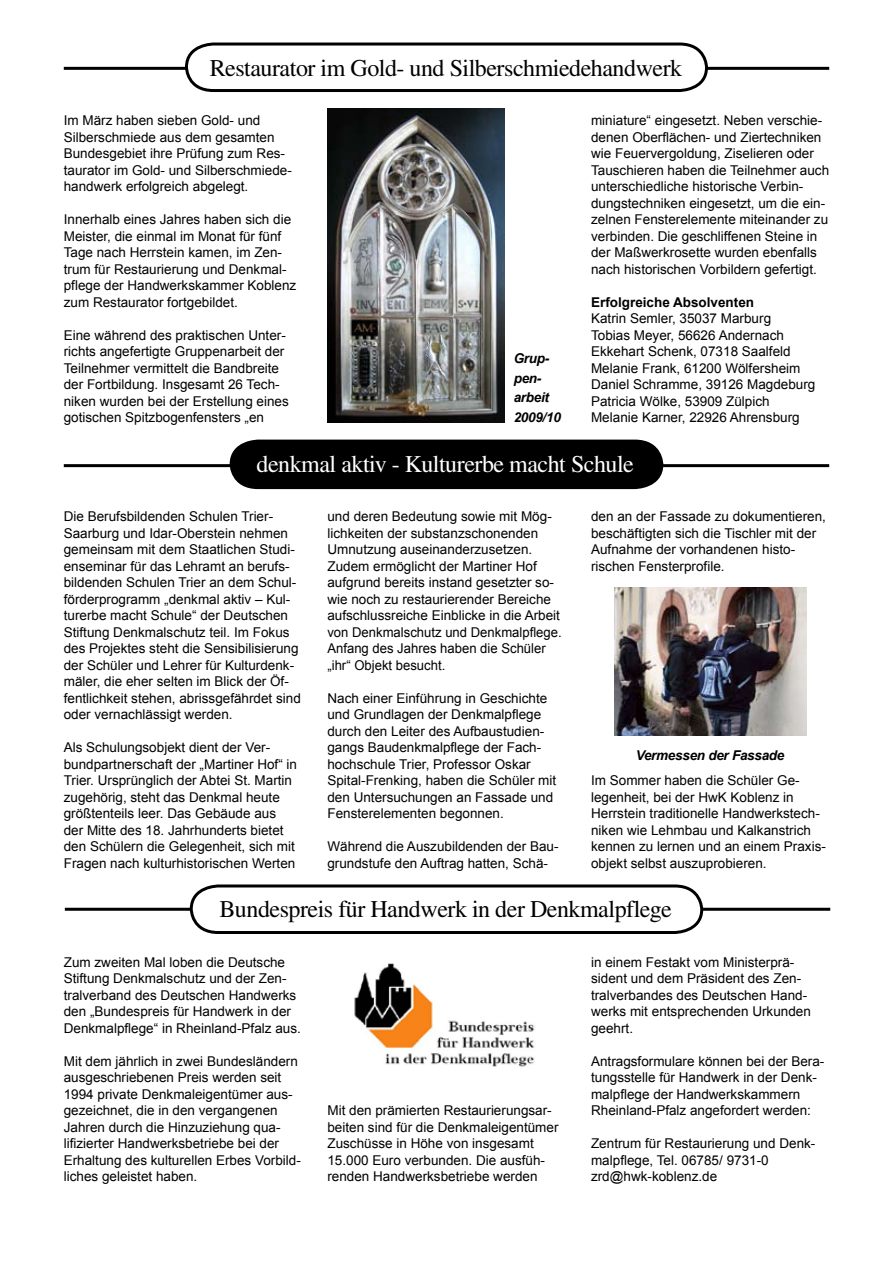
<style>
.page{position:relative;width:893px;height:1263px;background:#fff}
.page>*{position:absolute;margin:0;border:0;box-sizing:border-box;transform-origin:0 0}
.t1{font:24px "Times";letter-spacing:-.02em;color:#000}
.t2{font:24px "Times";letter-spacing:-.02em;color:#fff}
.t3{font:13.5px/16.5px "Arial";color:#000}
.t4{font:italic 700 13.5px/19.5px "Arial";letter-spacing:-.02em;color:#000}
.t5{font:700 13.5px "Arial";color:#000}
</style>
<div class="page">
<hr style="left:64px;top:464px;width:765px;height:3px;background:#000">
<svg style="left:228px;top:439px;width:437px;height:51px;background:#0f0f0f"></svg>
<hr style="left:64px;top:67px;width:765px;height:3px;background:#000">
<svg style="left:183px;top:42px;width:526px;height:50px"></svg>
<img style="left:327px;top:109px;width:177px;height:313px">
<hr style="left:65px;top:908px;width:765px;height:3px;background:#000">
<svg style="left:188px;top:884px;width:517px;height:50px"></svg>
<img style="left:614px;top:587px;width:192px;height:149px">
<img style="left:354px;top:963px;width:181px;height:104px">
<h1 class="t1" style="left:210px;top:54px;width:474px">Restaurator im Gold- und Silberschmiedehandwerk</h1>
<p class="t3" style="left:64px;top:112px;width:230px">Im März haben sieben Gold- und Silberschmiede aus dem gesamten Bundesgebiet ihre Prüfung zum Res&shy;taurator im Gold- und Silberschmiede&shy;handwerk erfolgreich abgelegt.</p>
<p class="t3" style="left:64px;top:211px;width:234px">Innerhalb eines Jahres haben sich die Meister, die einmal im Monat für fünf Tage nach Herrstein kamen, im Zen&shy;trum für Restaurierung und Denkmal&shy;pflege der Handwerkskammer Koblenz zum Restaurator fortgebildet.</p>
<p class="t3" style="left:64px;top:327px;width:227px">Eine während des praktischen Unter&shy;richts angefertigte Gruppenarbeit der Teilnehmer vermittelt die Bandbreite der Fortbildung. Insgesamt 26 Tech&shy;niken wurden bei der Erstellung eines gotischen Spitzbogenfensters „en</p>
<p class="t3" style="left:591px;top:112px;width:240px">miniature“ eingesetzt. Neben verschie&shy;denen Oberflächen- und Ziertechniken wie Feuervergoldung, Ziselieren oder Tauschieren haben die Teilnehmer auch unterschiedliche historische Verbin&shy;dungstechniken eingesetzt, um die ein&shy;zelnen Fensterelemente miteinander zu verbinden. Die geschliffenen Steine in der Maßwerkrosette wurden ebenfalls nach historischen Vorbildern gefertigt.</p>
<p class="t5" style="left:591px;top:293px;width:165px">Erfolgreiche Absolventen</p>
<p class="t3" style="left:591px;top:310px;width:226px">Katrin Semler, 35037 Marburg<br>Tobias Meyer, 56626 Andernach<br>Ekkehart Schenk, 07318 Saalfeld<br>Melanie Frank, 61200 Wölfersheim<br>Daniel Schramme, 39126 Magdeburg<br>Patricia Wölke, 53909 Zülpich<br>Melanie Karner, 22926 Ahrensburg</p>
<p class="t4" style="left:514px;top:349px;width:49px">Grup&shy;pen&shy;arbeit<br>2009/10</p>
<h1 class="t2" style="left:256px;top:450px;width:379px">denkmal aktiv - Kulturerbe macht Schule</h1>
<p class="t3" style="left:64px;top:508px;width:239px">Die Berufsbildenden Schulen Trier-Saarburg und Idar-Oberstein nehmen gemeinsam mit dem Staatlichen Studi&shy;enseminar für das Lehramt an berufs&shy;bildenden Schulen Trier an dem Schul&shy;förderprogramm „denkmal aktiv – Kul&shy;turerbe macht Schule“ der Deutschen Stiftung Denkmalschutz teil. Im Fokus des Projektes steht die Sensibilisierung der Schüler und Lehrer für Kulturdenk&shy;mäler, die eher selten im Blick der Öf&shy;fentlichkeit stehen, abrissgefährdet sind oder vernachlässigt werden.</p>
<p class="t3" style="left:64px;top:739px;width:235px">Als Schulungsobjekt dient der Ver&shy;bundpartnerschaft der „Martiner Hof“ in Trier. Ursprünglich der Abtei St. Martin zugehörig, steht das Denkmal heute größtenteils leer. Das Gebäude aus der Mitte des 18. Jahrhunderts bietet den Schülern die Gelegenheit, sich mit Fragen nach kulturhistorischen Werten</p>
<p class="t3" style="left:327px;top:508px;width:236px">und deren Bedeutung sowie mit Mög&shy;lichkeiten der substanzschonenden Umnutzung auseinanderzusetzen.<br>Zudem ermöglicht der Martiner Hof aufgrund bereits instand gesetzter so&shy;wie noch zu restaurierender Bereiche aufschlussreiche Einblicke in die Arbeit von Denkmalschutz und Denkmalpflege.<br>Anfang des Jahres haben die Schüler „ihr“ Objekt besucht.</p>
<p class="t3" style="left:327px;top:690px;width:230px">Nach einer Einführung in Geschichte und Grundlagen der Denkmalpflege durch den Leiter des Aufbaustudien&shy;gangs Baudenkmalpflege der Fach&shy;hochschule Trier, Professor Oskar Spital-Frenking, haben die Schüler mit den Untersuchungen an Fassade und Fensterelementen begonnen.</p>
<p class="t3" style="left:327px;top:838px;width:233px">Während die Auszubildenden der Bau&shy;grundstufe den Auftrag hatten, Schä-</p>
<p class="t3" style="left:591px;top:508px;width:236px">den an der Fassade zu dokumentieren, beschäftigten sich die Tischler mit der Aufnahme der vorhandenen histo&shy;rischen Fensterprofile.</p>
<p class="t4" style="left:636px;top:746px;width:150px">Vermessen der Fassade</p>
<p class="t3" style="left:591px;top:772px;width:236px">Im Sommer haben die Schüler Ge&shy;legenheit, bei der HwK Koblenz in Herrstein traditionelle Handwerkstech&shy;niken wie Lehmbau und Kalkanstrich kennen zu lernen und an einem Praxis&shy;objekt selbst auszuprobieren.</p>
<h1 class="t1" style="left:219px;top:895px;width:454px">Bundespreis für Handwerk in der Denkmalpflege</h1>
<p class="t3" style="left:64px;top:954px;width:239px">Zum zweiten Mal loben die Deutsche Stiftung Denkmalschutz und der Zen&shy;tralverband des Deutschen Handwerks den „Bundespreis für Handwerk in der Denkmalpflege“ in Rheinland-Pfalz aus.</p>
<p class="t3" style="left:64px;top:1053px;width:239px">Mit dem jährlich in zwei Bundesländern ausgeschriebenen Preis werden seit 1994 private Denkmaleigentümer aus&shy;gezeichnet, die in den vergangenen Jahren durch die Hinzuziehung qua&shy;lifizierter Handwerksbetriebe bei der Erhaltung des kulturellen Erbes Vorbild&shy;liches geleistet haben.</p>
<p class="t3" style="left:327px;top:1102px;width:233px">Mit den prämierten Restaurierungsar&shy;beiten sind für die Denkmaleigentümer Zuschüsse in Höhe von insgesamt 15.000 Euro verbunden. Die ausfüh&shy;renden Handwerksbetriebe werden</p>
<p class="t3" style="left:591px;top:954px;width:221px">in einem Festakt vom Ministerprä&shy;sident und dem Präsident des Zen&shy;tralverbandes des Deutschen Hand&shy;werks mit entsprechenden Urkunden geehrt.</p>
<p class="t3" style="left:591px;top:1053px;width:235px">Antragsformulare können bei der Bera&shy;tungsstelle für Handwerk in der Denk&shy;malpflege der Handwerkskammern Rheinland-Pfalz angefordert werden:</p>
<p class="t3" style="left:591px;top:1135px;width:226px">Zentrum für Restaurierung und Denk&shy;malpflege, Tel. 06785/ 9731-0 zrd@hwk-koblenz.de</p>
</div>
